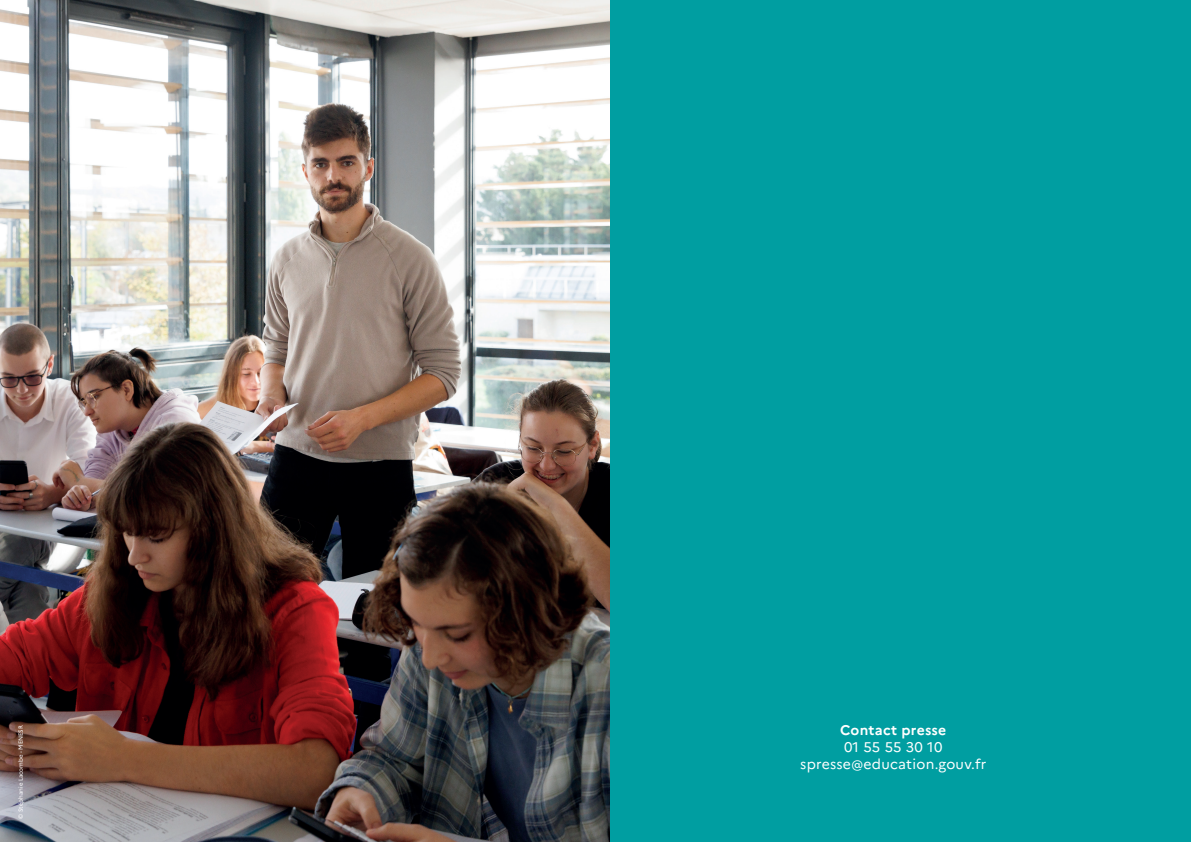
<style>
.page{position:relative;width:1191px;height:842px;background:#009ea1}
.page>*{position:absolute;margin:0;border:0;box-sizing:border-box;transform-origin:0 0}
.t1{font:14px/16.8px "Marianne";letter-spacing:.02em;color:#fff;text-align:center}
.t2{font:700 14px "Marianne";letter-spacing:.02em;color:#fff}
.t3{font:6px "Marianne";color:#fff}
</style>
<div class="page">
<img style="left:0;top:0;width:609px;height:842px">
<p class="t3" style="left:17px;top:819px;width:95px;rotate:-90deg">© Stéphanie Lacombe - MENESR</p>
<p class="t2" style="left:840px;top:722px;width:108px">Contact presse</p>
<p class="t1" style="left:800px;top:739px;width:187px">01 55 55 30 10 spresse@education.gouv.fr</p>
</div>
